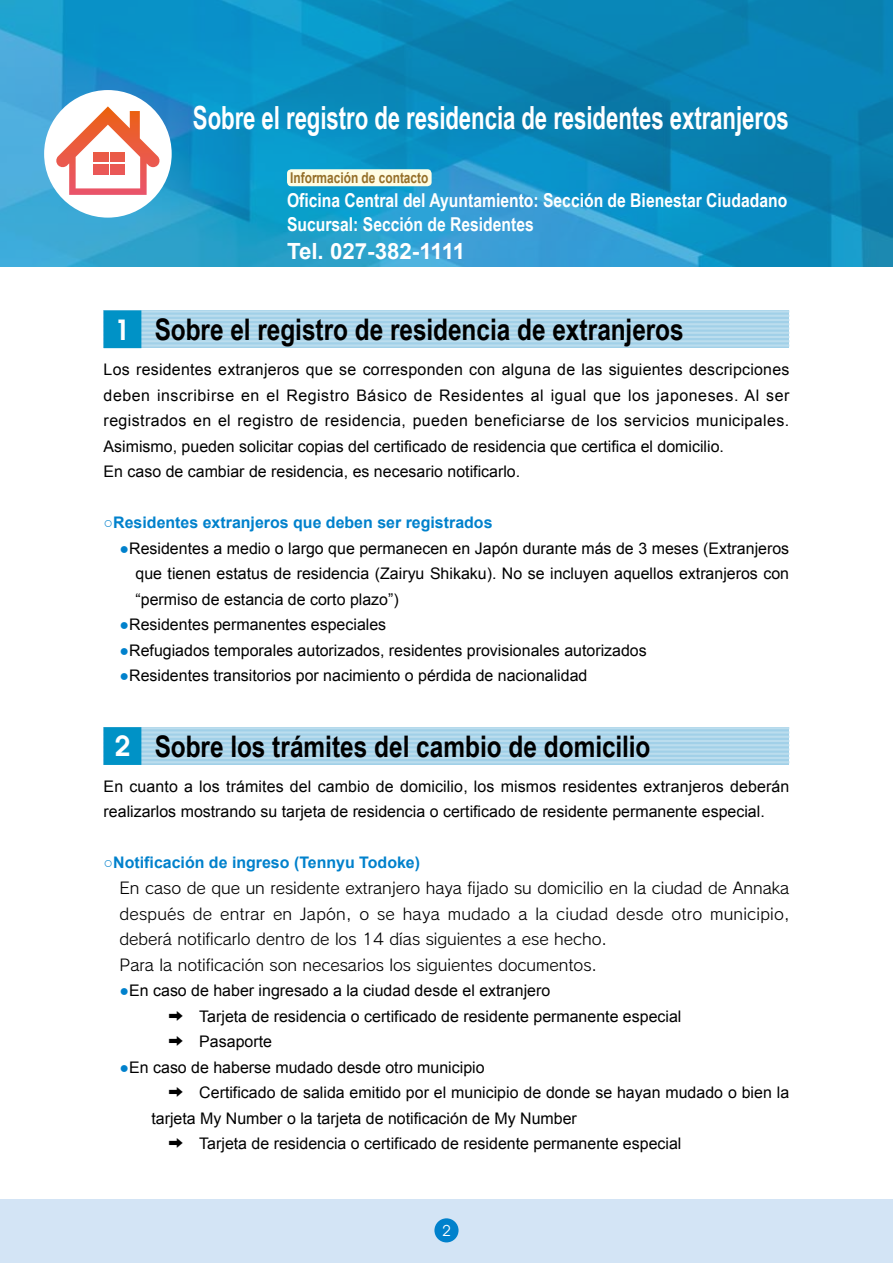
<style>
.page{position:relative;width:893px;height:1263px;background:#fff}
.page>*{position:absolute;margin:0;border:0;box-sizing:border-box;transform-origin:0 0}
.t1{font:700 31.95px "Arial Narrow";letter-spacing:-.005em;color:#fff;scale:.85 1}
.t2{font:700 29.7px "Arial Narrow";color:#000}
.t3{font:600 27.6px "Avant Garde";color:#fff}
.t4{font:700 22.35px "Arial";color:#fff}
.t5{font:700 19.2px/24.5px "Arial Narrow";color:#fff}
.t6{font:15.9px/25.5px "Arial";color:#000}
.t7{font:15.9px "Rodin NTLG Pro M";color:#000}
.t8{font:700 15.9px "Arial";color:#0081cc}
.t9{font:700 14.85px "Arial";color:#956f29;scale:.8 1}
.t10{font:14.85px "Avant Garde";color:#fff}
.s1{color:#0081cc}
.s2{font-family:"Rodin NTLG Pro M"}
</style>
<div class="page">
<div style="left:0;top:1199px;width:893px;height:64px;background:#d3e4f5"></div>
<img style="left:0;top:0;width:893px;height:267px">
<div style="left:434px;top:1218px;width:25px;height:24px;background:#0081cc;border-radius:50%"></div>
<div style="left:104px;top:310px;width:685px;height:38px;background:#a1d0e8"></div>
<hr style="left:104px;top:310px;width:685px;height:3px;background:#bde">
<hr style="left:104px;top:315px;width:685px;height:2px;background:#bde">
<hr style="left:104px;top:319px;width:685px;height:2px;background:#bde">
<hr style="left:104px;top:323px;width:685px;height:2px;background:#bde">
<hr style="left:104px;top:327px;width:685px;height:3px;background:#bde">
<hr style="left:104px;top:332px;width:685px;height:2px;background:#bde">
<hr style="left:104px;top:336px;width:685px;height:2px;background:#bde">
<hr style="left:104px;top:340px;width:685px;height:2px;background:#bde">
<hr style="left:104px;top:344px;width:685px;height:3px;background:#bde">
<div style="left:104px;top:727px;width:685px;height:38px;background:#a1d0e8"></div>
<hr style="left:104px;top:727px;width:685px;height:2px;background:#bde">
<hr style="left:104px;top:731px;width:685px;height:2px;background:#bde">
<hr style="left:104px;top:736px;width:685px;height:2px;background:#bde">
<hr style="left:104px;top:740px;width:685px;height:2px;background:#bde">
<hr style="left:104px;top:744px;width:685px;height:2px;background:#bde">
<hr style="left:104px;top:748px;width:685px;height:2px;background:#bde">
<hr style="left:104px;top:753px;width:685px;height:2px;background:#bde">
<hr style="left:104px;top:757px;width:685px;height:2px;background:#bde">
<hr style="left:104px;top:761px;width:685px;height:2px;background:#bde">
<div style="left:104px;top:310px;width:37px;height:38px;background:#0092c6"></div>
<div style="left:104px;top:727px;width:37px;height:38px;background:#0092c6;border:2px solid #0092c6"></div>
<div style="left:44px;top:90px;width:128px;height:128px;background:#fff;border-radius:50%"></div>
<div style="left:287px;top:169px;width:145px;height:17px;background:#fffde4;border-radius:4px"></div>
<svg style="left:56px;top:106px;width:104px;height:89px"></svg>
<div style="left:94px;top:152px;width:14px;height:10px;background:#ea5a48"></div>
<div style="left:110px;top:152px;width:15px;height:10px;background:#ea5a48"></div>
<div style="left:94px;top:164px;width:14px;height:10px;background:#ea5854"></div>
<div style="left:110px;top:164px;width:15px;height:10px;background:#ea5854"></div>
<h1 class="t1" style="left:193px;top:100px;width:703px">Sobre el registro de residencia de residentes extranjeros</h1>
<p class="t9" style="left:290px;top:168px;width:174px">Información de contacto</p>
<h3 class="t3" style="left:115px;top:311px;width:17px">1</h3>
<p class="t5" style="left:287px;top:188px;width:502px">Oficina Central del Ayuntamiento: Sección de Bienestar Ciudadano<br>Sucursal: Sección de Residentes</p>
<h3 class="t4" style="left:287px;top:236px;width:180px">Tel. 027-382-1111</h3>
<h2 class="t2" style="left:155px;top:312px;width:530px">Sobre el registro de residencia de extranjeros</h2>
<p class="t6" style="left:104px;top:357px;width:687px">Los residentes extranjeros que se corresponden con alguna de las siguientes descripciones deben inscribirse en el Registro Básico de Residentes al igual que los japoneses. Al ser registrados en el registro de residencia, pueden beneficiarse de los servicios municipales.<br>Asimismo, pueden solicitar copias del certificado de residencia que certifica el domicilio.<br>En caso de cambiar de residencia, es necesario notificarlo.</p>
<p class="t8" style="left:104px;top:512px;width:390px">○Residentes extranjeros que deben ser registrados</p>
<p class="t6" style="left:136px;top:536px;width:655px;text-align:justify;text-indent:-16px"><span class="s1">●</span>Residentes a medio o largo que permanecen en Japón durante más de 3 meses (Extranjeros que tienen estatus de residencia (Zairyu Shikaku). No se incluyen aquellos extranjeros con “permiso de estancia de corto plazo”)</p>
<p class="t6" style="left:120px;top:612px;width:268px"><span class="s1">●</span>Residentes permanentes especiales</p>
<p class="t6" style="left:120px;top:638px;width:529px"><span class="s1">●</span>Refugiados temporales autorizados, residentes provisionales autorizados</p>
<p class="t6" style="left:120px;top:663px;width:469px"><span class="s1">●</span>Residentes transitorios por nacimiento o pérdida de nacionalidad</p>
<h3 class="t3" style="left:115px;top:728px;width:17px">2</h3>
<h2 class="t2" style="left:155px;top:729px;width:497px">Sobre los trámites del cambio de domicilio</h2>
<p class="t6" style="left:104px;top:774px;width:687px">En cuanto a los trámites del cambio de domicilio, los mismos residentes extranjeros deberán realizarlos mostrando su tarjeta de residencia o certificado de residente permanente especial.</p>
<p class="t8" style="left:104px;top:852px;width:318px">○Notificación de ingreso (Tennyu Todoke)</p>
<p class="t7" style="left:104px;top:878px;width:687px">　En caso de que un residente extranjero haya fijado su domicilio en la ciudad de Annaka</p>
<p class="t7" style="left:120px;top:903px;width:672px">después de entrar en Japón, o se haya mudado a la ciudad desde otro municipio,</p>
<p class="t7" style="left:120px;top:929px;width:489px">deberá notificarlo dentro de los 14 días siguientes a ese hecho.</p>
<p class="t7" style="left:104px;top:954px;width:495px">　Para la notificación son necesarios los siguientes documentos.</p>
<p class="t6" style="left:104px;top:978px;width:579px;text-indent:16px"><span class="s1">●</span>En caso de haber ingresado a la ciudad desde el extranjero<br><span class="s2">　　　　➡</span> Tarjeta de residencia o certificado de residente permanente especial<span class="s2">　　　　➡</span> Pasaporte</p>
<p class="t6" style="left:120px;top:1054px;width:367px"><span class="s1">●</span>En caso de haberse mudado desde otro municipio</p>
<p class="t6" style="left:104px;top:1080px;width:687px"><span class="s2">　　　　➡</span> Certificado de salida emitido por el municipio de donde se hayan mudado o bien la</p>
<p class="t6" style="left:151px;top:1105px;width:427px">tarjeta My Number o la tarjeta de notificación de My Number</p>
<p class="t6" style="left:104px;top:1131px;width:579px"><span class="s2">　　　　➡</span> Tarjeta de residencia o certificado de residente permanente especial</p>
<p class="t10" style="left:442px;top:1222px;width:10px">2</p>
</div>
